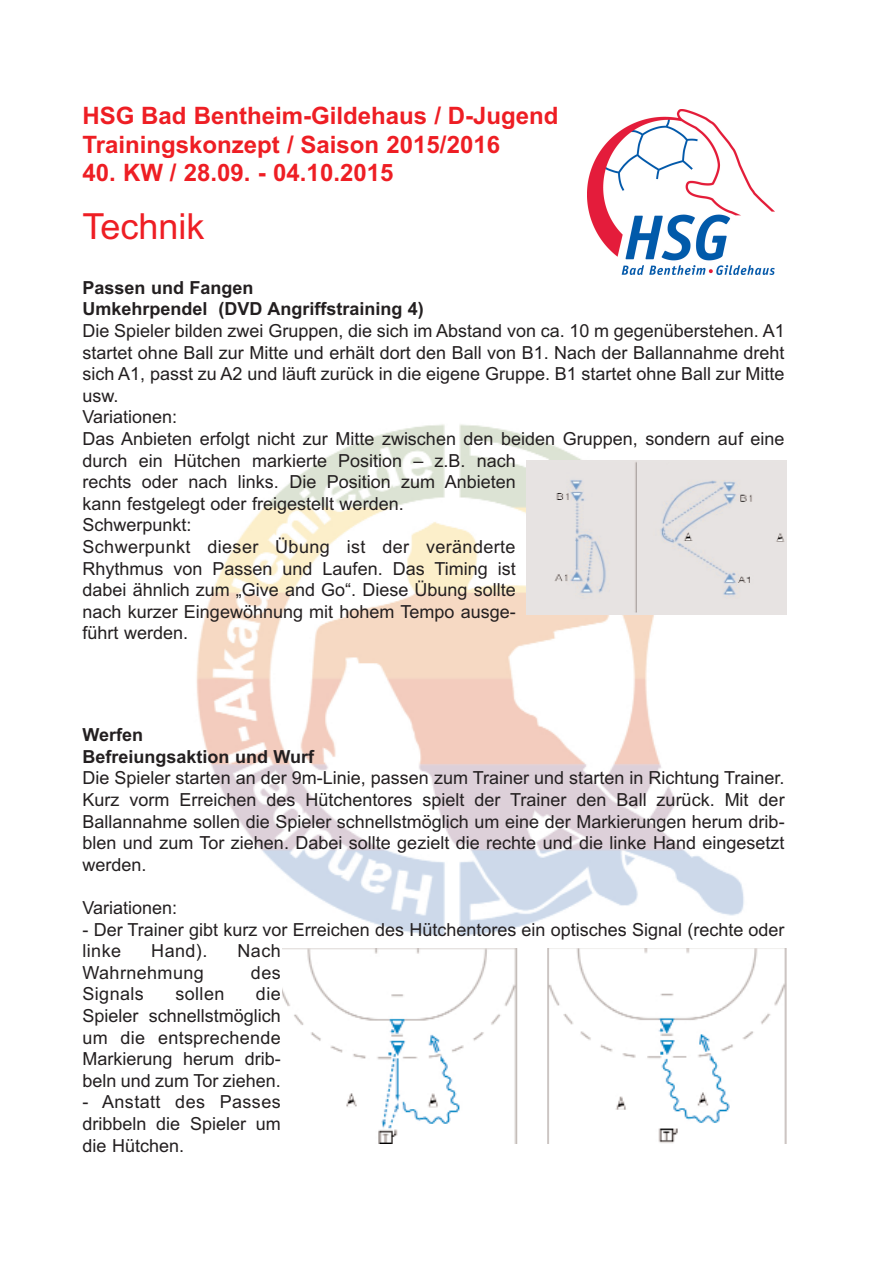
<style>
.page{position:relative;width:893px;height:1263px;background:#fff}
.page>*{position:absolute;margin:0;border:0;box-sizing:border-box;transform-origin:0 0}
.t1{font:36px "Arial";color:#ee1e24}
.t2{font:700 24px/28.8px "Arial";color:#ee1e24}
.t3{font:18px/21.6px "Arial";color:#231f20;text-align:justify}
.t4{font:700 18px/21.6px "Arial";color:#231f20}
.t5{font:18px "Arial";letter-spacing:.02em;color:#231f20}
</style>
<div class="page">
<img style="left:196px;top:424px;width:586px;height:512px">
<img style="left:588px;top:110px;width:187px;height:165px">
<div style="left:526px;top:461px;width:261px;height:153px;background:#e7e3e2"></div>
<img style="left:547px;top:948px;width:240px;height:196px">
<img style="left:282px;top:948px;width:236px;height:196px">
<h2 class="t2" style="left:82px;top:102px;width:478px">HSG Bad Bentheim-Gildehaus / D-Jugend<br>Trainingskonzept / Saison 2015/2016</h2>
<h2 class="t2" style="left:82px;top:159px;width:312px">40. KW / 28.09. - 04.10.2015</h2>
<h1 class="t1" style="left:82px;top:203px;width:124px">Technik</h1>
<p class="t4" style="left:82px;top:277px;width:343px">Passen und Fangen<br>Umkehrpendel (DVD Angriffstraining 4)</p>
<p class="t3" style="left:82px;top:320px;width:704px;text-align:left">Die Spieler bilden zwei Gruppen, die sich im Abstand von ca. 10 m gegenüberstehen. A1 startet ohne Ball zur Mitte und erhält dort den Ball von B1. Nach der Ballannahme dreht sich A1, passt zu A2 und läuft zurück in die eigene Gruppe. B1 startet ohne Ball zur Mitte usw.<br>Variationen:<br>Das Anbieten erfolgt nicht zur Mitte zwischen den beiden Gruppen, sondern auf eine durch ein Hütchen markierte Position – z.B. nach<br>rechts oder nach links. Die Position zum Anbieten<br>kann festgelegt oder freigestellt werden.<br>Schwerpunkt:<br>Schwerpunkt dieser Übung ist der veränderte<br>Rhythmus von Passen und Laufen. Das Timing ist<br>dabei ähnlich zum „Give and Go“. Diese Übung sollte<br>nach kurzer Eingewöhnung mit hohem Tempo ausge-<br>führt werden.</p>
<p class="t4" style="left:82px;top:725px;width:233px">Werfen<br>Befreiungsaktion und Wurf</p>
<p class="t3" style="left:82px;top:767px;width:704px">Die Spieler starten an der 9m-Linie, passen zum Trainer und starten in Richtung Trainer.<br>Kurz vorm Erreichen des Hütchentores spielt der Trainer den Ball zurück. Mit der Ballannahme sollen die Spieler schnellstmöglich um eine der Markierungen herum drib&shy;blen und zum Tor ziehen. Dabei sollte gezielt die rechte und die linke Hand eingesetzt werden.</p>
<p class="t3" style="left:82px;top:897px;width:96px">Variationen:</p>
<p class="t3" style="left:82px;top:919px;width:704px">- Der Trainer gibt kurz vor Erreichen des Hütchentores ein optisches Signal (rechte oder linke</p>
<p class="t3" style="left:151px;top:940px;width:57px">Hand).</p>
<p class="t3" style="left:238px;top:940px;width:45px">Nach</p>
<p class="t5" style="left:82px;top:961px;width:123px">Wahrnehmung</p>
<p class="t3" style="left:251px;top:962px;width:31px">des</p>
<p class="t5" style="left:82px;top:982px;width:63px">Signals</p>
<p class="t3" style="left:175px;top:983px;width:51px">sollen</p>
<p class="t3" style="left:82px;top:983px;width:200px;text-indent:173px">die Spieler schnellstmöglich um die entsprechende Markierung herum drib&shy;beln und zum Tor ziehen.</p>
<p class="t3" style="left:82px;top:1091px;width:200px">- Anstatt des Passes dribbeln die Spieler um die Hütchen.</p>
</div>
